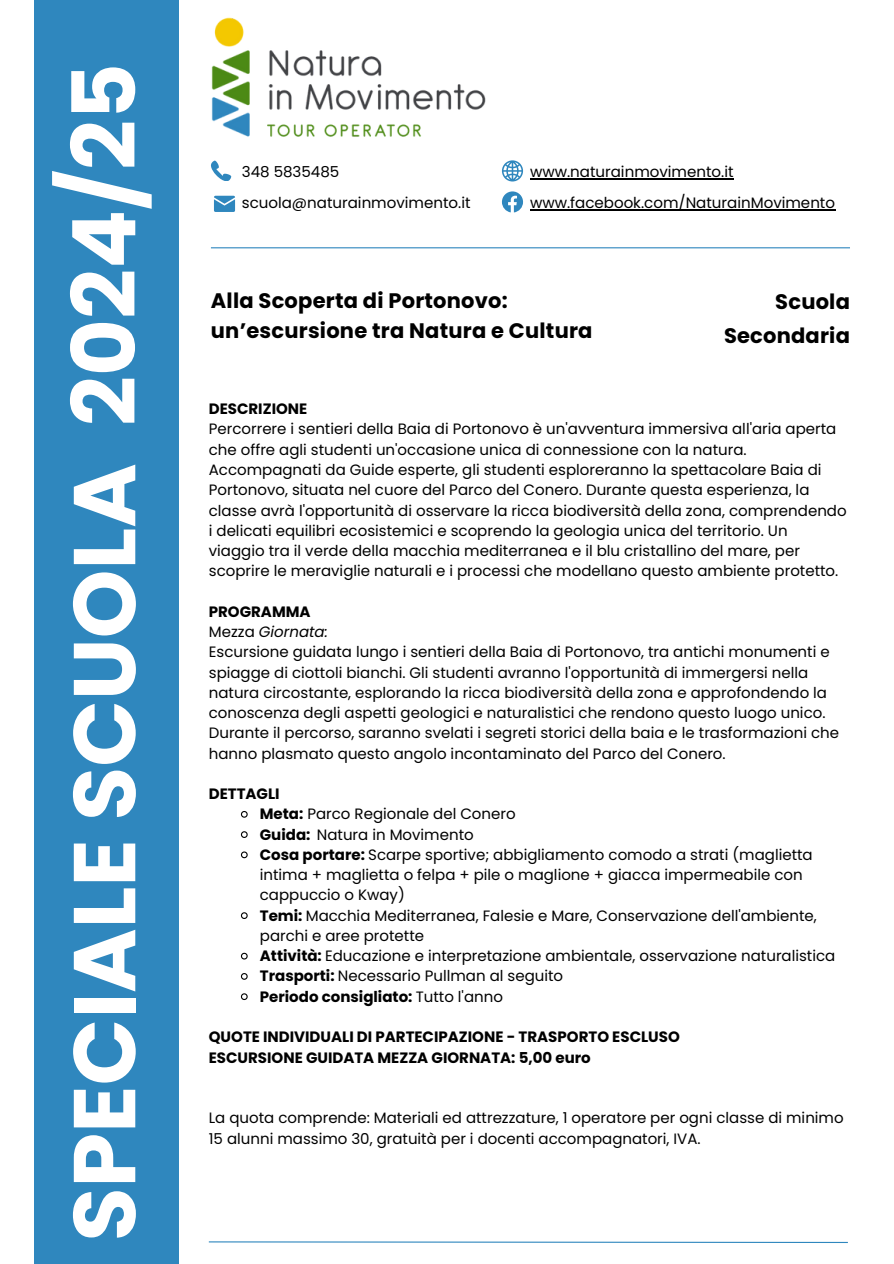
<style>
.page{position:relative;width:894px;height:1264px;background:#fff}
.page>*{position:absolute;margin:0;border:0;box-sizing:border-box;transform-origin:0 0}
.t1{font:700 87.6px "Poppins";color:#fff}
.t2{font:700 21px/34.8px "Poppins";letter-spacing:.01em;color:#000;text-align:right}
.t3{font:15px/20.2px "Poppins";color:#000}
.t4{font:700 15px/20.2px "Poppins";color:#000}
.t5{font:italic 15px "Poppins";color:#000}
.s1{font-style:normal}
.s2{font-weight:700}
.s3{font-weight:400}
</style>
<div class="page">
<div style="left:34px;top:0;width:144px;height:1263px;background:#2f87be"></div>
<svg style="left:214px;top:196px;width:21px;height:15px"></svg>
<svg style="left:211px;top:161px;width:20px;height:20px"></svg>
<svg style="left:502px;top:160px;width:21px;height:21px"></svg>
<hr style="left:211px;top:247px;width:638px;height:1px;background:#2f87be">
<svg style="left:208px;top:1241px;width:640px;height:2px"></svg>
<svg style="left:240px;top:811px;width:8px;height:7px"></svg>
<svg style="left:240px;top:831px;width:8px;height:7px"></svg>
<svg style="left:240px;top:851px;width:8px;height:8px"></svg>
<svg style="left:240px;top:912px;width:8px;height:7px"></svg>
<svg style="left:240px;top:952px;width:8px;height:8px"></svg>
<svg style="left:240px;top:973px;width:8px;height:7px"></svg>
<svg style="left:240px;top:993px;width:8px;height:7px"></svg>
<img style="left:211px;top:17px;width:275px;height:120px">
<svg style="left:502px;top:191px;width:21px;height:21px"></svg>
<hr style="left:530px;top:178px;width:203px;height:1px;background:#000">
<hr style="left:530px;top:209px;width:304px;height:2px;background:#000">
<p class="t1" style="left:43px;top:1241px;width:1179px;rotate:-90deg">SPECIALE SCUOLA 2024/25</p>
<p class="t3" style="left:242px;top:162px;width:99px">348 5835485</p>
<h3 class="t3" style="left:530px;top:162px;width:205px">www.naturainmovimento.it</h3>
<p class="t3" style="left:530px;top:193px;width:306px">www.facebook.com/NaturainMovimento</p>
<p class="t3" style="left:242px;top:193px;width:230px">scuola@naturainmovimento.it</p>
<p class="t2" style="left:211px;top:286px;width:383px;line-height:29.2px;text-align:left">Alla Scoperta di Portonovo: un’escursione tra Natura e Cultura</p>
<p class="t2" style="left:723px;top:284px;width:127px">Scuola<br>Secondaria</p>
<h1 class="t4" style="left:209px;top:399px;width:100px">DESCRIZIONE</h1>
<p class="t3" style="left:209px;top:419px;width:639px">Percorrere i sentieri della Baia di Portonovo è un'avventura immersiva all'aria aperta che offre agli studenti un'occasione unica di connessione con la natura.<br>Accompagnati da Guide esperte, gli studenti esploreranno la spettacolare Baia di Portonovo, situata nel cuore del Parco del Conero. Durante questa esperienza, la classe avrà l'opportunità di osservare la ricca biodiversità della zona, comprendendo i delicati equilibri ecosistemici e scoprendo la geologia unica del territorio. Un viaggio tra il verde della macchia mediterranea e il blu cristallino del mare, per scoprire le meraviglie naturali e i processi che modellano questo ambiente protetto.</p>
<p class="t4" style="left:209px;top:601px;width:103px">PROGRAMMA</p>
<p class="t5" style="left:209px;top:621px;width:121px"><span class="s1">Mezza</span> Giornata:</p>
<p class="t3" style="left:209px;top:642px;width:631px">Escursione guidata lungo i sentieri della Baia di Portonovo, tra antichi monumenti e spiagge di ciottoli bianchi. Gli studenti avranno l'opportunità di immergersi nella natura circostante, esplorando la ricca biodiversità della zona e approfondendo la conoscenza degli aspetti geologici e naturalistici che rendono questo luogo unico.<br>Durante il percorso, saranno svelati i segreti storici della baia e le trasformazioni che hanno plasmato questo angolo incontaminato del Parco del Conero.</p>
<p class="t4" style="left:209px;top:783px;width:72px">DETTAGLI</p>
<p class="t3" style="left:260px;top:804px;width:257px"><span class="s2">Meta:</span> Parco Regionale del Conero</p>
<p class="t3" style="left:260px;top:824px;width:215px"><span class="s2">Guida:</span> Natura in Movimento</p>
<p class="t3" style="left:260px;top:844px;width:554px"><span class="s2">Cosa portare:</span> Scarpe sportive; abbigliamento comodo a strati (maglietta intima + maglietta o felpa + pile o maglione + giacca impermeabile con cappuccio o Kway)</p>
<p class="t3" style="left:260px;top:905px;width:558px"><span class="s2">Temi:</span> Macchia Mediterranea, Falesie e Mare, Conservazione dell'ambiente, parchi e aree protette</p>
<h2 class="t3" style="left:260px;top:945px;width:577px"><span class="s2">Attività:</span> Educazione e interpretazione ambientale, osservazione naturalistica</h2>
<h2 class="t3" style="left:260px;top:966px;width:305px"><span class="s2">Trasporti:</span> Necessario Pullman al seguito</h2>
<p class="t4" style="left:260px;top:986px;width:244px">Periodo consigliato: <span class="s3">Tutto l'anno</span></p>
<p class="t4" style="left:209px;top:1026px;width:472px">QUOTE INDIVIDUALI DI PARTECIPAZIONE - TRASPORTO ESCLUSO<br>ESCURSIONE GUIDATA MEZZA GIORNATA: 5,00 euro</p>
<p class="t3" style="left:209px;top:1107px;width:636px">La quota comprende: Materiali ed attrezzature, 1 operatore per ogni classe di minimo<br>15 alunni massimo 30, gratuità per i docenti accompagnatori, IVA.</p>
</div>
